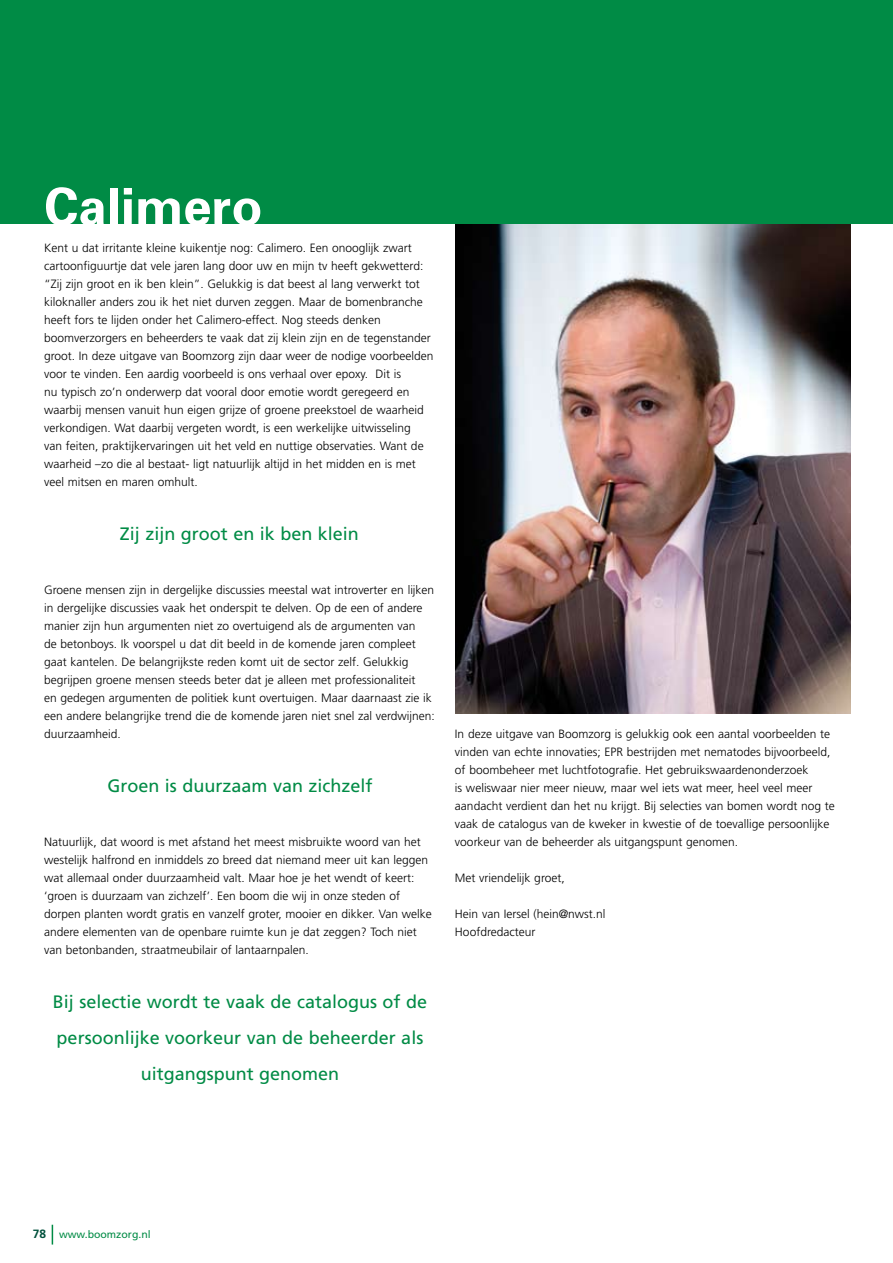
<style>
.page{position:relative;width:893px;height:1263px;background:#fff}
.page>*{position:absolute;margin:0;border:0;box-sizing:border-box;transform-origin:0 0}
.t1{font:700 51px "Univers";color:#fff}
.t2{font:18px/36px "Frutiger";color:#008b45;text-align:center}
.t3{font:300 12px/18px "Frutiger";color:#000}
.t4{font:10.5px "Frutiger";color:#008b45}
.s1{font-weight:700;font-size:12px;color:#00513c}
</style>
<div class="page">
<svg style="left:52px;top:1225px;width:1px;height:19px"></svg>
<img style="left:455px;top:224px;width:395px;height:489px">
<div style="left:0;top:0;width:893px;height:224px;background:#008b45"></div>
<h1 class="t1" style="left:44px;top:174px;width:220px">Calimero</h1>
<p class="t3" style="left:44px;top:239px;width:391px">Kent u dat irritante kleine kuikentje nog: Calimero. Een onooglijk zwart cartoonfiguurtje dat vele jaren lang door uw en mijn tv heeft gekwetterd: “Zij zijn groot en ik ben klein”. Gelukkig is dat beest al lang verwerkt tot kiloknaller anders zou ik het niet durven zeggen. Maar de bomenbranche heeft fors te lijden onder het Calimero-effect. Nog steeds denken boomverzorgers en beheerders te vaak dat zij klein zijn en de tegenstander groot. In deze uitgave van Boomzorg zijn daar weer de nodige voorbeelden voor te vinden. Een aardig voorbeeld is ons verhaal over epoxy. Dit is<br>nu typisch zo’n onderwerp dat vooral door emotie wordt geregeerd en waarbij mensen vanuit hun eigen grijze of groene preekstoel de waarheid verkondigen. Wat daarbij vergeten wordt, is een werkelijke uitwisseling<br>van feiten, praktijkervaringen uit het veld en nuttige observaties. Want de waarheid –zo die al bestaat- ligt natuurlijk altijd in het midden en is met veel mitsen en maren omhult.</p>
<h2 class="t2" style="left:120px;top:516px;width:241px">Zij zijn groot en ik ben klein</h2>
<p class="t3" style="left:44px;top:581px;width:392px">Groene mensen zijn in dergelijke discussies meestal wat introverter en lijken in dergelijke discussies vaak het onderspit te delven. Op de een of andere manier zijn hun argumenten niet zo overtuigend als de argumenten van<br>de betonboys. Ik voorspel u dat dit beeld in de komende jaren compleet gaat kantelen. De belangrijkste reden komt uit de sector zelf. Gelukkig begrijpen groene mensen steeds beter dat je alleen met professionaliteit<br>en gedegen argumenten de politiek kunt overtuigen. Maar daarnaast zie ik een andere belangrijke trend die de komende jaren niet snel zal verdwijnen: duurzaamheid.</p>
<h2 class="t2" style="left:107px;top:768px;width:267px">Groen is duurzaam van zichzelf</h2>
<p class="t3" style="left:44px;top:833px;width:389px">Natuurlijk, dat woord is met afstand het meest misbruikte woord van het westelijk halfrond en inmiddels zo breed dat niemand meer uit kan leggen wat allemaal onder duurzaamheid valt. Maar hoe je het wendt of keert: ‘groen is duurzaam van zichzelf’. Een boom die wij in onze steden of dorpen planten wordt gratis en vanzelf groter, mooier en dikker. Van welke andere elementen van de openbare ruimte kun je dat zeggen? Toch niet van betonbanden, straatmeubilair of lantaarnpalen.</p>
<h2 class="t2" style="left:53px;top:984px;width:376px">Bij selectie wordt te vaak de catalogus of de persoonlijke voorkeur van de beheerder als uitgangspunt genomen</h2>
<p class="t3" style="left:455px;top:725px;width:381px">In deze uitgave van Boomzorg is gelukkig ook een aantal voorbeelden te vinden van echte innovaties; EPR bestrijden met nematodes bijvoorbeeld, of boombeheer met luchtfotografie. Het gebruikswaardenonderzoek<br>is weliswaar nier meer nieuw, maar wel iets wat meer, heel veel meer aandacht verdient dan het nu krijgt. Bij selecties van bomen wordt nog te vaak de catalogus van de kweker in kwestie of de toevallige persoonlijke voorkeur van de beheerder als uitgangspunt genomen.</p>
<p class="t3" style="left:455px;top:869px;width:111px">Met vriendelijk groet,</p>
<p class="t3" style="left:455px;top:905px;width:152px">Hein van Iersel (hein@nwst.nl<br>Hoofdredacteur</p>
<p class="t4" style="left:33px;top:1228px;width:119px"><span class="s1">78</span> www.boomzorg.nl</p>
</div>
